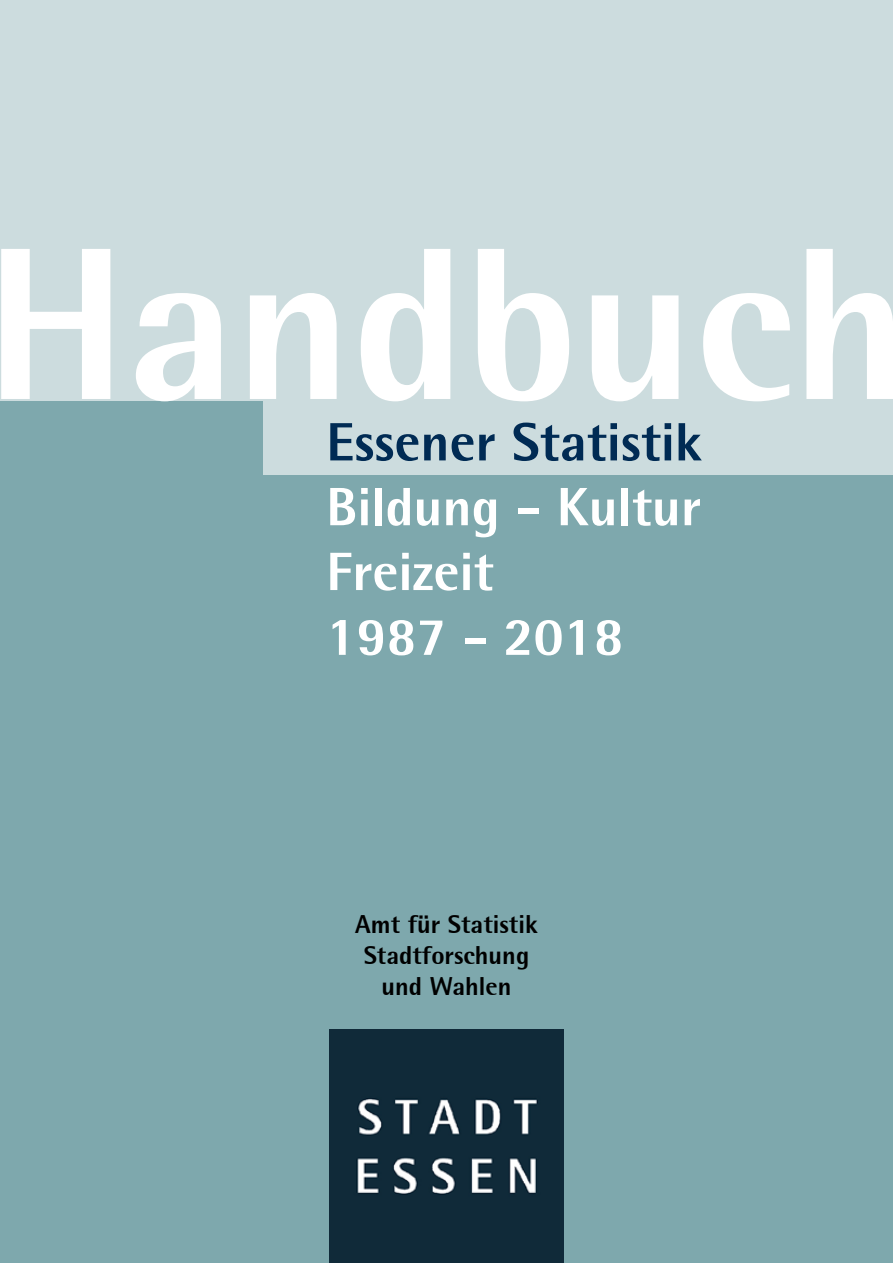
<style>
.page{position:relative;width:893px;height:1263px;background:#7ea8ad}
.page>*{position:absolute;margin:0;border:0;box-sizing:border-box;transform-origin:0 0}
.t1{font:800 217.5px "Rotis Semi Sans";color:#fff}
.t2{font:800 54px/64.8px "Rotis Semi Sans";color:#fff}
.t3{font:800 54px "Rotis Semi Sans";color:#002b54}
.t4{font:800 25.5px/30.6px "Rotis Semi Sans";color:#000;text-align:center}
</style>
<div class="page">
<div style="left:0;top:0;width:893px;height:401px;background:#ccdcde"></div>
<div style="left:264px;top:175px;width:629px;height:300px;background:#ccdcde"></div>
<img style="left:330px;top:1029px;width:233px;height:234px">
<h1 class="t1" style="left:-15px;top:187px;width:925px">Handbuch</h1>
<h2 class="t3" style="left:326px;top:408px;width:377px">Essener Statistik</h2>
<h2 class="t2" style="left:326px;top:473px;width:376px">Bildung - Kultur<br>Freizeit<br>1987 - 2018</h2>
<p class="t4" style="left:355px;top:909px;width:184px">Amt für Statistik<br>Stadtforschung und Wahlen</p>
</div>
